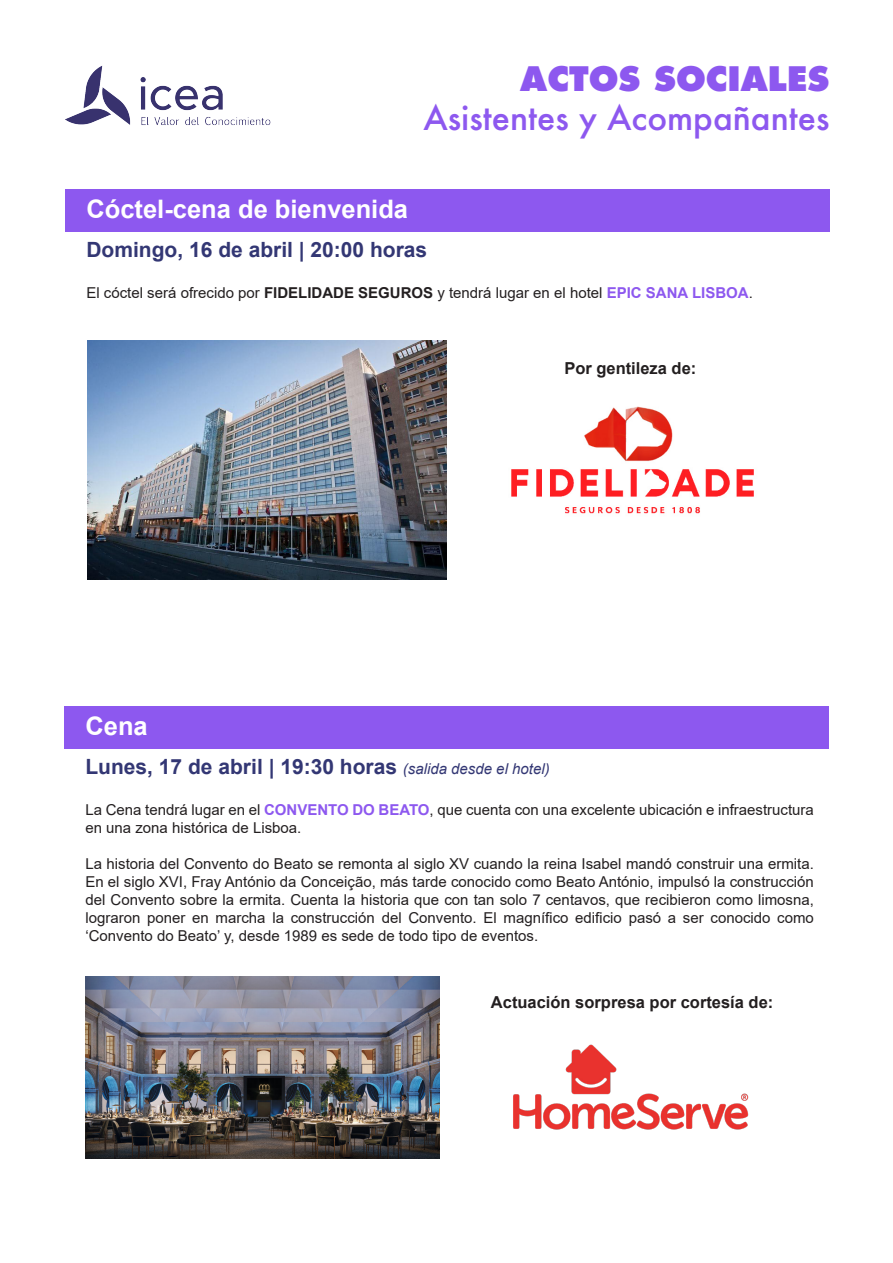
<style>
.page{position:relative;width:893px;height:1263px;background:#fff}
.page>*{position:absolute;margin:0;border:0;box-sizing:border-box;transform-origin:0 0}
.t1{font:500 33px "Futura";color:#8d58ef}
.t2{font:800 33px "Futura LT";color:#8d58ef}
.t3{font:700 25.5px "Arial";color:#fff}
.t4{font:700 21px "Arial";color:#333774}
.t5{font:700 16.5px "Arial";color:#231f20}
.t6{font:15px/18px "Arial";color:#231f20}
.s1{font-weight:700}
.s2{font-weight:700;color:#8d58ef}
.s3{font-weight:400;font-style:italic;font-size:15px}
</style>
<div class="page">
<div style="left:65px;top:189px;width:764px;height:42px;background:#8d58ef"></div>
<img style="left:65px;top:66px;width:206px;height:60px">
<img style="left:511px;top:406px;width:243px;height:108px">
<div style="left:64px;top:706px;width:764px;height:42px;background:#8d58ef"></div>
<img style="left:513px;top:1044px;width:236px;height:86px">
<img style="left:85px;top:977px;width:355px;height:182px">
<img style="left:87px;top:340px;width:359px;height:240px">
<p class="t2" style="left:520px;top:57px;width:311px">ACTOS SOCIALES</p>
<p class="t1" style="left:423px;top:95px;width:408px">Asistentes y Acompañantes</p>
<p class="t3" style="left:86px;top:191px;width:323px">Cóctel-cena de bienvenida</p>
<p class="t4" style="left:86px;top:235px;width:342px">Domingo, 16 de abril | 20:00 horas</p>
<p class="t6" style="left:86px;top:283px;width:668px">El cóctel será ofrecido por <span class="s1">FIDELIDADE SEGUROS</span> y tendrá lugar en el hotel <span class="s2">EPIC SANA LISBOA</span>.</p>
<p class="t5" style="left:564px;top:357px;width:134px">Por gentileza de:</p>
<p class="t3" style="left:85px;top:708px;width:64px">Cena</p>
<p class="t4" style="left:85px;top:752px;width:466px">Lunes, 17 de abril | 19:30 horas <span class="s3">(salida desde el hotel)</span></p>
<p class="t6" style="left:85px;top:800px;width:730px">La Cena tendrá lugar en el <span class="s2">CONVENTO DO BEATO</span>, que cuenta con una excelente ubicación e infraestructura en una zona histórica de Lisboa.</p>
<p class="t6" style="left:85px;top:854px;width:730px;text-align:justify">La historia del Convento do Beato se remonta al siglo XV cuando la reina Isabel mandó construir una ermita.<br>En el siglo XVI, Fray António da Conceição, más tarde conocido como Beato António, impulsó la construcción del Convento sobre la ermita. Cuenta la historia que con tan solo 7 centavos, que recibieron como limosna, lograron poner en marcha la construcción del Convento. El magnífico edificio pasó a ser conocido como ‘Convento do Beato’ y, desde 1989 es sede de todo tipo de eventos.</p>
<p class="t5" style="left:491px;top:991px;width:284px">Actuación sorpresa por cortesía de:</p>
</div>
